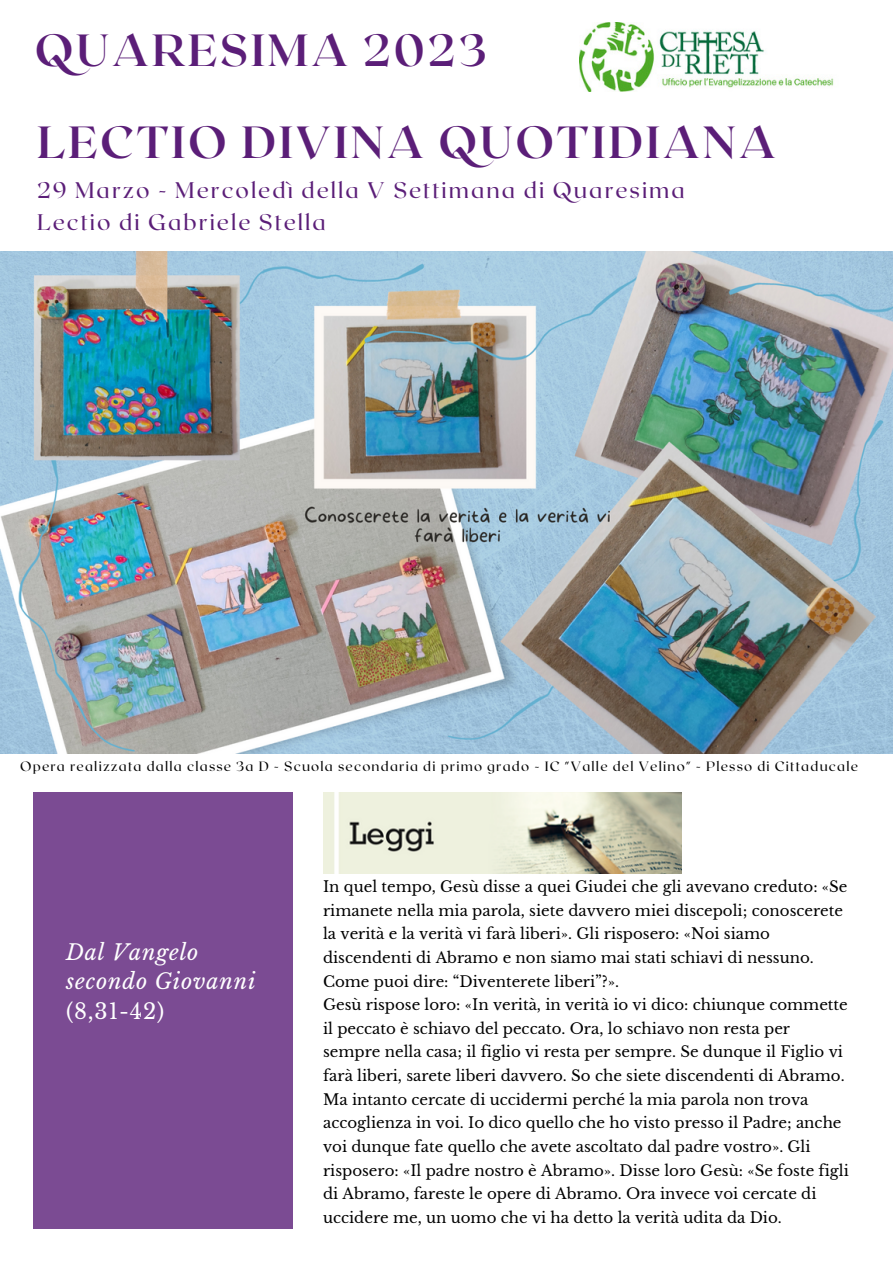
<style>
.page{position:relative;width:893px;height:1264px;background:#fff}
.page>*{position:absolute;margin:0;border:0;box-sizing:border-box;transform-origin:0 0}
.t1{font:700 45px/91.1px "Roxborough CF";letter-spacing:.06em;color:#5b1e78}
.t2{font:22.5px/31.5px "Roxborough CF";letter-spacing:.09em;color:#5b1e78}
.t3{font:italic 21.45px/29.2px "Libre Baskerville";letter-spacing:.04em;color:#fff}
.t4{font:21.45px "Libre Baskerville";color:#fff}
.t5{font:15px/23.5px "Libre Baskerville";color:#000}
.t6{font:13.5px "Roxborough CF";letter-spacing:.09em;color:#000}
</style>
<div class="page">
<div style="left:33px;top:792px;width:260px;height:436px;background:#7b4b93"></div>
<img style="left:323px;top:792px;width:358px;height:81px">
<img style="left:580px;top:22px;width:254px;height:70px">
<img style="left:0;top:252px;width:892px;height:501px">
<h1 class="t1" style="left:35px;top:3px;width:742px">QUARESIMA 2023<br>LECTIO DIVINA QUOTIDIANA</h1>
<h2 class="t2" style="left:37px;top:174px;width:649px">29 Marzo - Mercoledì della V Settimana di Quaresima<br>Lectio di Gabriele Stella</h2>
<p class="t6" style="left:20px;top:757px;width:839px">Opera realizzata dalla classe 3a D - Scuola secondaria di primo grado - IC "Valle del Velino" - Plesso di Cittaducale</p>
<h3 class="t3" style="left:66px;top:938px;width:191px">Dal Vangelo secondo Giovanni</h3>
<h3 class="t4" style="left:66px;top:997px;width:100px">(8,31-42)</h3>
<p class="t5" style="left:323px;top:875px;width:527px">In quel tempo, Gesù disse a quei Giudei che gli avevano creduto: «Se rimanete nella mia parola, siete davvero miei discepoli; conoscerete la verità e la verità vi farà liberi». Gli risposero: «Noi siamo discendenti di Abramo e non siamo mai stati schiavi di nessuno.<br>Come puoi dire: “Diventerete liberi”?».<br>Gesù rispose loro: «In verità, in verità io vi dico: chiunque commette il peccato è schiavo del peccato. Ora, lo schiavo non resta per sempre nella casa; il figlio vi resta per sempre. Se dunque il Figlio vi farà liberi, sarete liberi davvero. So che siete discendenti di Abramo.<br>Ma intanto cercate di uccidermi perché la mia parola non trova accoglienza in voi. Io dico quello che ho visto presso il Padre; anche voi dunque fate quello che avete ascoltato dal padre vostro». Gli risposero: «Il padre nostro è Abramo». Disse loro Gesù: «Se foste figli di Abramo, fareste le opere di Abramo. Ora invece voi cercate di uccidere me, un uomo che vi ha detto la verità udita da Dio.</p>
</div>
